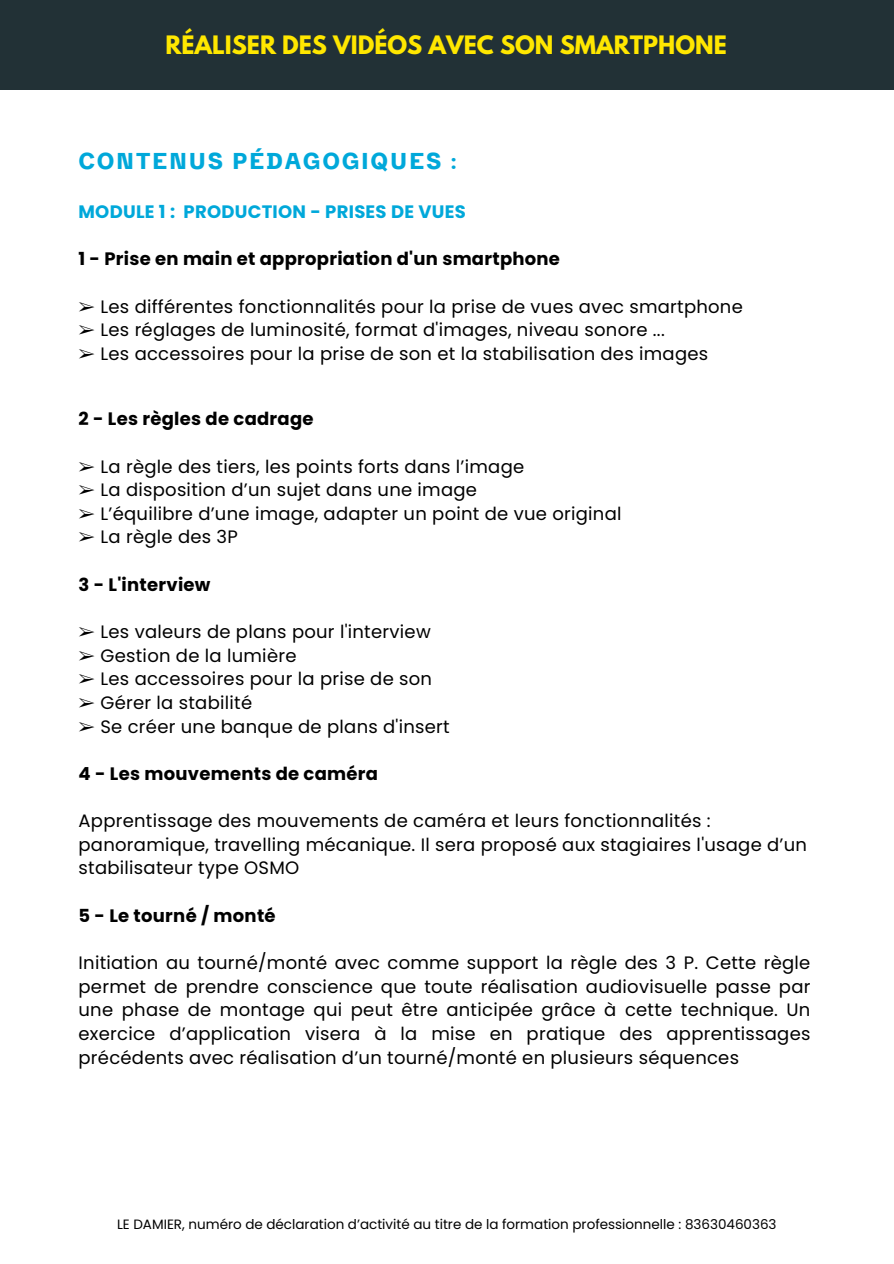
<style>
.page{position:relative;width:894px;height:1264px;background:#fff}
.page>*{position:absolute;margin:0;border:0;box-sizing:border-box;transform-origin:0 0}
.t1{font:700 22.5px "League Spartan";color:#ffe700}
.t2{font:700 22.5px "CA Saygon";letter-spacing:.075em;color:#00a8da}
.t3{font:18px/23.7px "Poppins";letter-spacing:.015em;color:#000}
.t4{font:700 18px "Poppins";letter-spacing:.015em;color:#000}
.t5{font:700 18px "Poppins";letter-spacing:.015em;color:#00a8da}
.t6{font:13.5px "Poppins";color:#000}
.s1{font-family:"Free Serif"}
</style>
<div class="page">
<div style="left:0;top:0;width:893px;height:89px;background:#223136"></div>
<p class="t1" style="left:165px;top:27px;width:563px">RÉALISER DES VIDÉOS AVEC SON SMARTPHONE</p>
<p class="t2" style="left:78px;top:142px;width:380px">CONTENUS PÉDAGOGIQUES :</p>
<p class="t5" style="left:78px;top:201px;width:389px">MODULE 1 : PRODUCTION - PRISES DE VUES</p>
<p class="t4" style="left:78px;top:248px;width:483px">1 - Prise en main et appropriation d'un smartphone</p>
<p class="t3" style="left:78px;top:294px;width:665px"><span class="s1">➢</span> Les différentes fonctionnalités pour la prise de vues avec smartphone</p>
<p class="t3" style="left:78px;top:318px;width:587px"><span class="s1">➢</span> Les réglages de luminosité, format d'images, niveau sonore ...</p>
<p class="t3" style="left:78px;top:342px;width:631px"><span class="s1">➢</span> Les accessoires pour la prise de son et la stabilisation des images</p>
<p class="t4" style="left:78px;top:408px;width:236px">2 - Les règles de cadrage</p>
<p class="t3" style="left:78px;top:454px;width:447px"><span class="s1">➢</span> La règle des tiers, les points forts dans l’image</p>
<p class="t3" style="left:78px;top:478px;width:400px"><span class="s1">➢</span> La disposition d’un sujet dans une image</p>
<p class="t3" style="left:78px;top:502px;width:544px"><span class="s1">➢</span> L’équilibre d’une image, adapter un point de vue original</p>
<p class="t3" style="left:78px;top:525px;width:161px"><span class="s1">➢</span> La règle des 3P</p>
<p class="t4" style="left:78px;top:574px;width:133px">3 - L'interview</p>
<p class="t3" style="left:78px;top:620px;width:353px"><span class="s1">➢</span> Les valeurs de plans pour l'interview</p>
<p class="t3" style="left:78px;top:643px;width:219px"><span class="s1">➢</span> Gestion de la lumière</p>
<p class="t3" style="left:78px;top:667px;width:355px"><span class="s1">➢</span> Les accessoires pour la prise de son</p>
<p class="t3" style="left:78px;top:691px;width:175px"><span class="s1">➢</span> Gérer la stabilité</p>
<p class="t3" style="left:78px;top:714px;width:372px"><span class="s1">➢</span> Se créer une banque de plans d'insert</p>
<p class="t4" style="left:78px;top:763px;width:301px">4 - Les mouvements de caméra</p>
<p class="t3" style="left:78px;top:809px;width:730px">Apprentissage des mouvements de caméra et leurs fonctionnalités : panoramique, travelling mécanique. Il sera proposé aux stagiaires l'usage d’un stabilisateur type OSMO</p>
<p class="t4" style="left:78px;top:904px;width:198px">5 - Le tourné / monté</p>
<p class="t3" style="left:78px;top:950px;width:733px;text-align:justify">Initiation au tourné/monté avec comme support la règle des 3 P. Cette règle permet de prendre conscience que toute réalisation audiovisuelle passe par une phase de montage qui peut être anticipée grâce à cette technique. Un exercice d’application visera à la mise en pratique des apprentissages précédents avec réalisation d’un tourné/monté en plusieurs séquences</p>
<p class="t6" style="left:117px;top:1216px;width:660px">LE DAMIER, numéro de déclaration d’activité au titre de la formation professionnelle : 83630460363</p>
</div>
